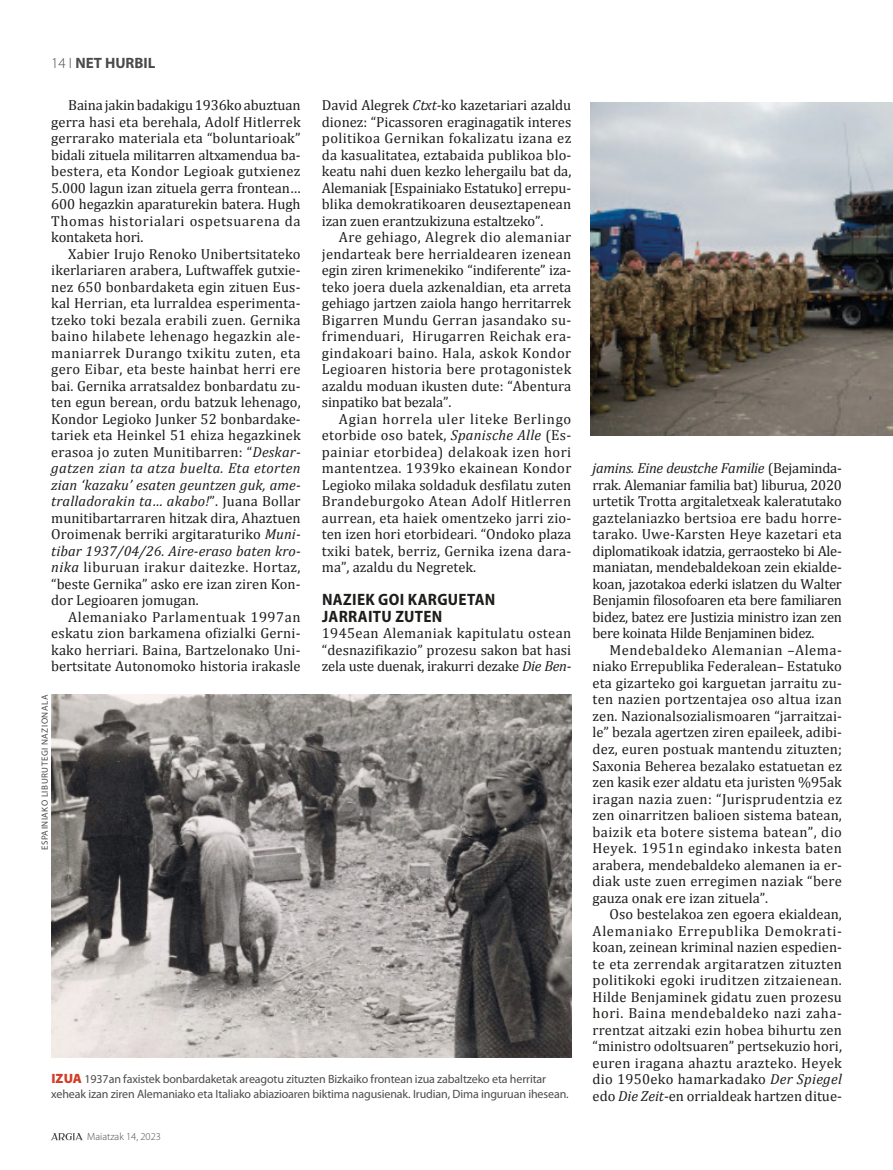
<style>
.page{position:relative;width:893px;height:1170px;background:#fff}
.page>*{position:absolute;margin:0;border:0;box-sizing:border-box;transform-origin:0 0}
.Ladillloa{font:700 semi-condensed 16.5px/16.5px "Myriad Pro";letter-spacing:.02em;color:#1d1d1b}
.t1{font:700 15px "Myriad Pro";color:#4b4b4a}
.Testua_-_JUST{font:14.55px/16.5px "Cambria";color:#1d1d1b;text-align:justify}
.t2{font:12px/15px "Myriad Pro";letter-spacing:-.01em;color:#4b4b4a}
.t3{font:300 10.5px "Myriad Pro";color:#4b4b4a}
.t4{font:9px "Myriad Pro";letter-spacing:.06em;color:#4b4b4a}
.s1{font-weight:300}
.s2{font-style:italic}
.s3{font-weight:900;font-size:13.5px;color:#d13d27}
</style>
<div class="page">
<svg style="left:51px;top:1133px;width:32px;height:7px"></svg>
<img style="left:590px;top:102px;width:303px;height:333px">
<img style="left:51px;top:694px;width:520px;height:363px">
<p class="t1" style="left:51px;top:53px;width:106px"><span class="s1">14 І</span> NET HURBIL</p>
<p class="Testua_-_JUST" style="left:51px;top:97px;width:251px;text-indent:17px">Baina jakin badakigu 1936ko abuztuan gerra hasi eta berehala, Adolf Hitlerrek gerrarako materiala eta “boluntarioak” bidali zituela militarren altxamendua ba&shy;bestera, eta Kondor Legioak gutxienez 5.000 lagun izan zituela gerra frontean… 600 hegazkin aparaturekin batera. Hugh Thomas historialari ospetsuarena da kontaketa hori.</p>
<p class="Testua_-_JUST" style="left:51px;top:245px;width:251px;text-indent:17px">Xabier Irujo Renoko Unibertsitateko ikerlariaren arabera, Luftwaffek gutxie&shy;nez 650 bonbardaketa egin zituen Eus&shy;kal Herrian, eta lurraldea esperimenta&shy;tzeko toki bezala erabili zuen. Gernika baino hilabete lehenago hegazkin ale&shy;maniarrek Durango txikitu zuten, eta gero Eibar, eta beste hainbat herri ere bai. Gernika arratsaldez bonbardatu zu&shy;ten egun berean, ordu batzuk lehenago, Kondor Legioko Junker 52 bonbardake&shy;tariek eta Heinkel 51 ehiza hegazkinek erasoa jo zuten Munitibarren: “<span class="s2">Deskar&shy;gatzen zian ta atza buelta. Eta etorten zian ‘kazaku’ esaten geuntzen guk, ame&shy;tralladorakin ta… akabo!</span>”. Juana Bollar munitibartarraren hitzak dira, Ahaztuen Oroimenak berriki argitaraturiko <span class="s2">Muni&shy;tibar 1937/04/26. Aire-eraso baten kro&shy;nika</span> liburuan irakur daitezke. Hortaz, “beste Gernika” asko ere izan ziren Kon&shy;dor Legioaren jomugan.</p>
<p class="Testua_-_JUST" style="left:51px;top:608px;width:251px;text-indent:17px">Alemaniako Parlamentuak 1997an eskatu zion barkamena ofizialki Gerni&shy;kako herriari. Baina, Bartzelonako Uni&shy;bertsitate Autonomoko historia irakasle</p>
<p class="t4" style="left:39px;top:850px;width:157px;rotate:-90deg">ESPAINIAKO LIBURUTEGI NAZIONALA</p>
<p class="Testua_-_JUST" style="left:322px;top:97px;width:251px">David Alegrek <span class="s2">Ctxt-</span>ko kazetariari azaldu dionez: “Picassoren eraginagatik interes politikoa Gernikan fokalizatu izana ez da kasualitatea, eztabaida publikoa blo&shy;keatu nahi duen kezko lehergailu bat da, Alemaniak [Espainiako Estatuko] errepu&shy;blika demokratikoaren deuseztapenean izan zuen erantzukizuna estaltzeko”.</p>
<p class="Testua_-_JUST" style="left:322px;top:229px;width:251px;text-indent:17px">Are gehiago, Alegrek dio alemaniar jendarteak bere herrialdearen izenean egin ziren krimenekiko “indiferente” iza&shy;teko joera duela azkenaldian, eta arreta gehiago jartzen zaiola hango herritarrek Bigarren Mundu Gerran jasandako su&shy;frimenduari, Hirugarren Reichak era&shy;gindakoari baino. Hala, askok Kondor Legioaren historia bere protagonistek azaldu moduan ikusten dute: “Abentura sinpatiko bat bezala”.</p>
<p class="Testua_-_JUST" style="left:322px;top:410px;width:251px;text-indent:17px">Agian horrela uler liteke Berlingo etorbide oso batek, <span class="s2">Spanische Alle</span> (Es&shy;painiar etorbidea) delakoak izen hori mantentzea. 1939ko ekainean Kondor Legioko milaka soldaduk desfilatu zuten Brandeburgoko Atean Adolf Hitlerren aurrean, eta haiek omentzeko jarri zio&shy;ten izen hori etorbideari. “Ondoko plaza txiki batek, berriz, Gernika izena dara&shy;ma”, azaldu du Negretek.</p>
<p class="Ladillloa" style="left:322px;top:591px;width:175px">NAZIEK GOI KARGUETAN<br>JARRAITU ZUTEN</p>
<p class="Testua_-_JUST" style="left:322px;top:625px;width:251px">1945ean Alemaniak kapitulatu ostean “desnazifikazio” prozesu sakon bat hasi zela uste duenak, irakurri dezake <span class="s2">Die Ben-</span></p>
<p class="t2" style="left:51px;top:1071px;width:519px"><span class="s3">IZUA</span> 1937an faxistek bonbardaketak areagotu zituzten Bizkaiko frontean izua zabaltzeko eta herritar xeheak izan ziren Alemaniako eta Italiako abiazioaren biktima nagusienak. Irudian, Dima inguruan ihesean.</p>
<p class="t3" style="left:87px;top:1130px;width:75px">Maiatzak 14, 2023</p>
<p class="Testua_-_JUST" style="left:593px;top:460px;width:251px"><span class="s2">jamins. Eine deustche Familie</span> (Bejaminda&shy;rrak. Alemaniar familia bat) liburua, 2020 urtetik Trotta argitaletxeak kaleratutako gaztelaniazko bertsioa ere badu horre&shy;tarako. Uwe-Karsten Heye kazetari eta diplomatikoak idatzia, gerraosteko bi Ale&shy;maniatan, mendebaldekoan zein ekialde&shy;koan, jazotakoa ederki islatzen du Walter Benjamin filosofoaren eta bere familiaren bidez, batez ere Justizia ministro izan zen bere koinata Hilde Benjaminen bidez.</p>
<p class="Testua_-_JUST" style="left:593px;top:641px;width:251px;text-indent:17px">Mendebaldeko Alemanian –Alema&shy;niako Errepublika Federalean– Estatuko eta gizarteko goi karguetan jarraitu zu&shy;ten nazien portzentajea oso altua izan zen. Nazionalsozialismoaren “jarraitzai&shy;le” bezala agertzen ziren epaileek, adibi&shy;dez, euren postuak mantendu zituzten; Saxonia Beherea bezalako estatuetan ez zen kasik ezer aldatu eta juristen %95ak iragan nazia zuen: “Jurisprudentzia ez zen oinarritzen balioen sistema batean, baizik eta botere sistema batean”, dio Heyek. 1951n egindako inkesta baten arabera, mendebaldeko alemanen ia er&shy;diak uste zuen erregimen naziak “bere gauza onak ere izan zituela”.</p>
<p class="Testua_-_JUST" style="left:593px;top:905px;width:251px;text-indent:17px">Oso bestelakoa zen egoera ekialdean, Alemaniako Errepublika Demokrati&shy;koan, zeinean kriminal nazien espedien&shy;te eta zerrendak argitaratzen zituzten politikoki egoki iruditzen zitzaienean.<br>Hilde Benjaminek gidatu zuen prozesu hori. Baina mendebaldeko nazi zaha&shy;rrentzat aitzaki ezin hobea bihurtu zen “ministro odoltsuaren” pertsekuzio hori, euren iragana ahaztu arazteko. Heyek dio 1950eko hamarkadako <span class="s2">Der Spiegel </span>edo <span class="s2">Die Zeit</span>-en orrialdeak hartzen ditue-</p>
</div>
